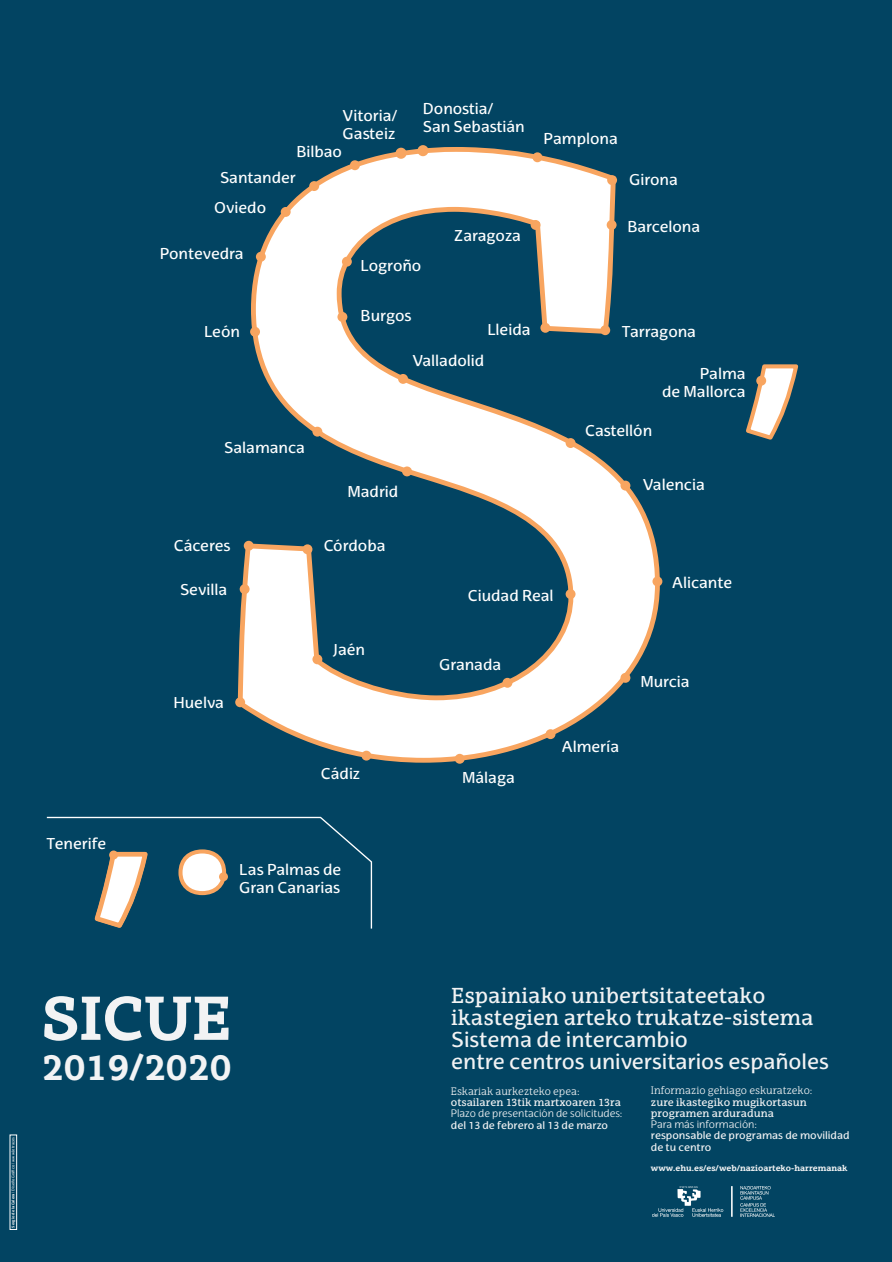
<style>
.page{position:relative;width:892px;height:1262px;background:#fff}
.page>*{position:absolute;margin:0;border:0;box-sizing:border-box;transform-origin:0 0}
.t1{font:700 60px "EHU Serif";color:#f2f3f4}
.t2{font:700 36px "EHU Serif";color:#f2f3f4}
.t3{font:21px/21.8px "EHU Serif";color:#f2f3f4}
.t4{font:21px/21.8px "EHU Sans";color:#f2f3f4}
.t5{font:15.23px/18.3px "EHU Sans";color:#fff}
.t6{font:10.5px/11.2px "EHU Serif";color:#f2f3f4}
.t7{font:10.5px/11.2px "EHU Sans";color:#f2f3f4}
.t8{font:300 10.5px "EHU Serif";color:#f2f3f4}
.t9{font:300 10.5px "EHU Sans";color:#f2f3f4}
.t10{font:700 8.25px "EHU Serif";color:#f2f3f4}
.t11{font:3.75px "EHU Sans";color:#f2f3f4}
.s1{font-weight:700}
.s2{font-weight:300}
</style>
<div class="page">
<div style="left:0;top:0;width:891px;height:1261px;background:#024462"></div>
<svg style="left:238px;top:147px;width:421px;height:615px"></svg>
<svg style="left:746px;top:364px;width:53px;height:76px"></svg>
<svg style="left:46px;top:816px;width:327px;height:113px"></svg>
<div style="left:756px;top:376px;width:10px;height:9px;background:#f8a560;border-radius:50%"></div>
<div style="left:109px;top:850px;width:9px;height:9px;background:#f8a560;border-radius:50%"></div>
<div style="left:219px;top:872px;width:9px;height:9px;background:#f8a560;border-radius:50%"></div>
<div style="left:600px;top:325px;width:10px;height:10px;background:#f8a560;border-radius:50%"></div>
<div style="left:607px;top:175px;width:10px;height:10px;background:#f8a560;border-radius:50%"></div>
<div style="left:606px;top:220px;width:10px;height:10px;background:#f8a560;border-radius:50%"></div>
<div style="left:532px;top:152px;width:10px;height:10px;background:#f8a560;border-radius:50%"></div>
<div style="left:309px;top:181px;width:10px;height:10px;background:#f8a560;border-radius:50%"></div>
<div style="left:350px;top:160px;width:10px;height:10px;background:#f8a560;border-radius:50%"></div>
<div style="left:281px;top:207px;width:9px;height:10px;background:#f8a560;border-radius:50%"></div>
<div style="left:256px;top:252px;width:10px;height:10px;background:#f8a560;border-radius:50%"></div>
<div style="left:250px;top:327px;width:10px;height:10px;background:#f8a560;border-radius:50%"></div>
<div style="left:312px;top:426px;width:10px;height:10px;background:#f8a560;border-radius:50%"></div>
<div style="left:402px;top:466px;width:10px;height:10px;background:#f8a560;border-radius:50%"></div>
<div style="left:565px;top:589px;width:10px;height:10px;background:#f8a560;border-radius:50%"></div>
<div style="left:502px;top:677px;width:10px;height:10px;background:#f8a560;border-radius:50%"></div>
<div style="left:312px;top:654px;width:10px;height:10px;background:#f8a560;border-radius:50%"></div>
<div style="left:302px;top:544px;width:10px;height:10px;background:#f8a560;border-radius:50%"></div>
<div style="left:244px;top:540px;width:10px;height:10px;background:#f8a560;border-radius:50%"></div>
<div style="left:240px;top:584px;width:9px;height:10px;background:#f8a560;border-radius:50%"></div>
<div style="left:235px;top:697px;width:10px;height:10px;background:#f8a560;border-radius:50%"></div>
<div style="left:361px;top:750px;width:10px;height:10px;background:#f8a560;border-radius:50%"></div>
<div style="left:454px;top:753px;width:10px;height:10px;background:#f8a560;border-radius:50%"></div>
<div style="left:545px;top:729px;width:10px;height:10px;background:#f8a560;border-radius:50%"></div>
<div style="left:620px;top:673px;width:10px;height:9px;background:#f8a560;border-radius:50%"></div>
<div style="left:620px;top:480px;width:10px;height:10px;background:#f8a560;border-radius:50%"></div>
<div style="left:565px;top:438px;width:10px;height:10px;background:#f8a560;border-radius:50%"></div>
<div style="left:652px;top:576px;width:10px;height:10px;background:#f8a560;border-radius:50%"></div>
<div style="left:398px;top:374px;width:10px;height:10px;background:#f8a560;border-radius:50%"></div>
<div style="left:337px;top:312px;width:10px;height:10px;background:#f8a560;border-radius:50%"></div>
<div style="left:342px;top:257px;width:10px;height:9px;background:#f8a560;border-radius:50%"></div>
<div style="left:540px;top:323px;width:10px;height:10px;background:#f8a560;border-radius:50%"></div>
<div style="left:530px;top:220px;width:10px;height:10px;background:#f8a560;border-radius:50%"></div>
<div style="left:417px;top:145px;width:11px;height:11px;background:#f8a560;border-radius:50%"></div>
<div style="left:395px;top:148px;width:11px;height:11px;background:#f8a560;border-radius:50%"></div>
<div style="left:10px;top:1134px;width:7px;height:95px;border:1px solid #fff"></div>
<img style="left:652px;top:1186px;width:122px;height:30px">
<p class="t5" style="left:46px;top:833px;width:61px">Tenerife</p>
<p class="t5" style="left:342px;top:106px;width:57px">Vitoria/<br>Gasteiz</p>
<p class="t5" style="left:296px;top:143px;width:47px">Bilbao</p>
<p class="t5" style="left:220px;top:168px;width:77px">Santander</p>
<p class="t5" style="left:214px;top:198px;width:53px">Oviedo</p>
<p class="t5" style="left:423px;top:99px;width:103px">Donostia/<br>San Sebastián</p>
<p class="t5" style="left:454px;top:226px;width:69px">Zaragoza</p>
<p class="t5" style="left:160px;top:244px;width:85px">Pontevedra</p>
<p class="t5" style="left:204px;top:323px;width:37px">León</p>
<p class="t5" style="left:224px;top:438px;width:82px">Salamanca</p>
<p class="t5" style="left:360px;top:256px;width:62px">Logroño</p>
<p class="t5" style="left:360px;top:306px;width:53px">Burgos</p>
<p class="t5" style="left:487px;top:320px;width:45px">Lleida</p>
<p class="t5" style="left:412px;top:351px;width:73px">Valladolid</p>
<p class="t5" style="left:347px;top:482px;width:52px">Madrid</p>
<p class="t5" style="left:543px;top:129px;width:76px">Pamplona</p>
<p class="t5" style="left:629px;top:170px;width:50px">Girona</p>
<p class="t5" style="left:627px;top:217px;width:74px">Barcelona</p>
<p class="t5" style="left:621px;top:322px;width:76px">Tarragona</p>
<p class="t5" style="left:585px;top:421px;width:69px">Castellón</p>
<p class="t5" style="left:662px;top:364px;width:85px;text-align:right">Palma<br>de Mallorca</p>
<p class="t5" style="left:643px;top:476px;width:63px">Valencia</p>
<p class="t5" style="left:174px;top:536px;width:58px">Cáceres</p>
<p class="t5" style="left:324px;top:536px;width:63px">Córdoba</p>
<p class="t5" style="left:180px;top:580px;width:49px">Sevilla</p>
<p class="t5" style="left:173px;top:693px;width:52px">Huelva</p>
<p class="t5" style="left:333px;top:640px;width:34px">Jaén</p>
<p class="t5" style="left:321px;top:764px;width:41px">Cádiz</p>
<p class="t5" style="left:239px;top:859px;width:104px">Las Palmas de<br>Gran Canarias</p>
<p class="t5" style="left:468px;top:586px;width:87px">Ciudad Real</p>
<p class="t5" style="left:439px;top:654px;width:64px">Granada</p>
<p class="t5" style="left:462px;top:768px;width:54px">Málaga</p>
<p class="t5" style="left:561px;top:737px;width:59px">Almería</p>
<p class="t5" style="left:672px;top:573px;width:61px">Alicante</p>
<p class="t5" style="left:640px;top:672px;width:51px">Murcia</p>
<p class="t11" style="left:11px;top:1227px;width:92px;rotate:-90deg"><span class="s1">Sergio de la Calera</span> <span class="s2">I</span> Diseño Gráfico <span class="s2">I</span> www.letraz.es</p>
<h1 class="t1" style="left:42px;top:980px;width:192px">SICUE</h1>
<h2 class="t2" style="left:42px;top:1044px;width:191px">2019/2020</h2>
<h3 class="t3" style="left:451px;top:984px;width:364px">Espainiako unibertsitateetako ikastegien arteko trukatze-sistema</h3>
<h3 class="t4" style="left:451px;top:1028px;width:379px">Sistema de intercambio<br>entre centros universitarios españoles</h3>
<p class="t8" style="left:451px;top:1084px;width:130px">Eskariak aurkezteko epea:</p>
<p class="t6" style="left:451px;top:1096px;width:171px">otsailaren 13tik martxoaren 13ra</p>
<p class="t9" style="left:451px;top:1107px;width:173px">Plazo de presentación de solicitudes:</p>
<p class="t7" style="left:451px;top:1119px;width:159px">del 13 de febrero al 13 de marzo</p>
<p class="t8" style="left:650px;top:1084px;width:163px">Informazio gehiago eskuratzeko:</p>
<p class="t6" style="left:650px;top:1095px;width:157px">zure ikastegiko mugikortasun programen arduraduna</p>
<p class="t9" style="left:650px;top:1117px;width:108px">Para más información:</p>
<p class="t7" style="left:650px;top:1129px;width:200px">responsable de programas de movilidad de tu centro</p>
<p class="t10" style="left:650px;top:1162px;width:198px">www.ehu.es/es/web/nazioarteko-harremanak</p>
</div>
